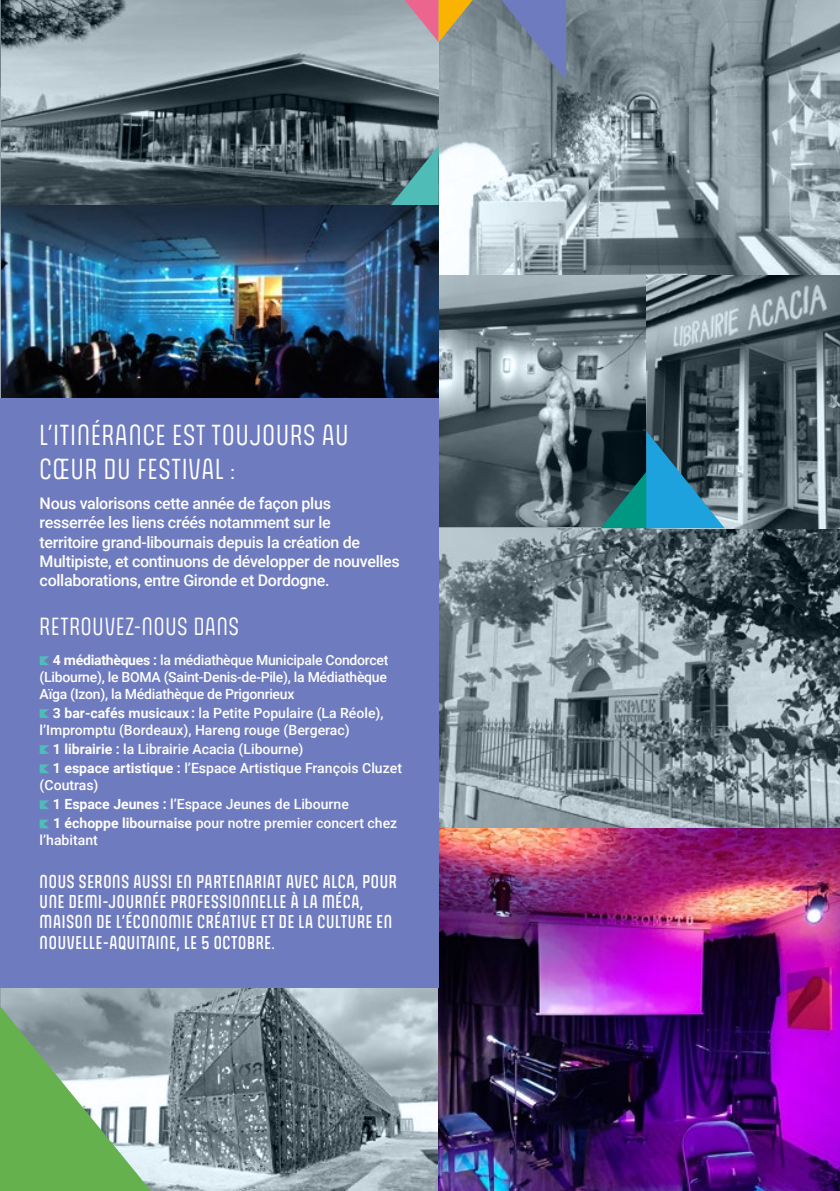
<style>
.page{position:relative;width:840px;height:1191px;background:#fff}
.page>*{position:absolute;margin:0;border:0;box-sizing:border-box;transform-origin:0 0}
.t1{font:28px/33.6px "Gala";letter-spacing:.04em;color:#fff}
.t2{font:24px "Gala";letter-spacing:.04em;color:#fff}
.t3{font:500 18px/20.2px "Gala";letter-spacing:.04em;color:#fff}
.t4{font:500 16px/19.2px "Roboto";letter-spacing:-.02em;color:#fff}
.t5{font:500 14px/16.8px "Roboto";color:#fff}
.s1{font-weight:700}
</style>
<div class="page">
<img style="left:0;top:0;width:839px;height:1191px">
<svg style="left:501px;top:0;width:64px;height:80px;background:#7784a9"></svg>
<svg style="left:0;top:1006px;width:151px;height:185px;background:#85b183"></svg>
<svg style="left:390px;top:146px;width:48px;height:67px;background:#4b8286"></svg>
<svg style="left:404px;top:0;width:68px;height:42px;background:#c49879"></svg>
<svg style="left:600px;top:431px;width:124px;height:97px;background:#26697d"></svg>
<div style="left:0;top:398px;width:438px;height:589px;background:#6f7bbf"></div>
<svg style="left:40px;top:656px;width:9px;height:9px"></svg>
<svg style="left:40px;top:709px;width:9px;height:9px"></svg>
<svg style="left:40px;top:745px;width:9px;height:9px"></svg>
<svg style="left:40px;top:764px;width:9px;height:9px"></svg>
<svg style="left:40px;top:800px;width:9px;height:9px"></svg>
<svg style="left:40px;top:819px;width:9px;height:9px"></svg>
<h1 class="t1" style="left:40px;top:417px;width:310px">L’ITINÉRANCE EST TOUJOURS AU<br>CŒUR DU FESTIVAL :</h1>
<p class="t4" style="left:40px;top:493px;width:361px">Nous valorisons cette année de façon plus resserrée les liens créés notamment sur le<br>territoire grand-libournais depuis la création de Multipiste, et continuons de développer de nouvelles collaborations, entre Gironde et Dordogne.</p>
<h2 class="t2" style="left:40px;top:610px;width:201px">RETROUVEZ-NOUS DANS</h2>
<p class="t5" style="left:40px;top:651px;width:350px;text-align:justify;text-indent:13px"><span class="s1">4 médiathèques :</span> la médiathèque Municipale Condorcet (Libourne), le BOMA (Saint-Denis-de-Pile), la Médiathèque Aïga (Izon), la Médiathèque de Prigonrieux</p>
<p class="t5" style="left:40px;top:704px;width:345px;text-indent:13px"><span class="s1">3 bar-cafés musicaux :</span> la Petite Populaire (La Réole), l’Impromptu (Bordeaux), Hareng rouge (Bergerac)</p>
<p class="t5" style="left:53px;top:739px;width:350px;line-height:19.2px"><span class="s1">1 librairie :</span> la Librairie Acacia (Libourne)<br><span class="s1">1 espace artistique :</span> l’Espace Artistique François Cluzet</p>
<p class="t5" style="left:53px;top:775px;width:345px;line-height:19.2px;text-indent:-13px">(Coutras)<br><span class="s1">1 Espace Jeunes :</span> l’Espace Jeunes de Libourne<br><span class="s1">1 échoppe libournaise</span> pour notre premier concert chez</p>
<p class="t5" style="left:40px;top:831px;width:60px">l’habitant</p>
<p class="t3" style="left:40px;top:870px;width:358px">NOUS SERONS AUSSI EN PARTENARIAT AVEC ALCA, POUR UNE DEMI-JOURNÉE PROFESSIONNELLE À LA MÉCA, MAISON DE L’ÉCONOMIE CRÉATIVE ET DE LA CULTURE EN NOUVELLE-AQUITAINE, LE 5 OCTOBRE.</p>
</div>
